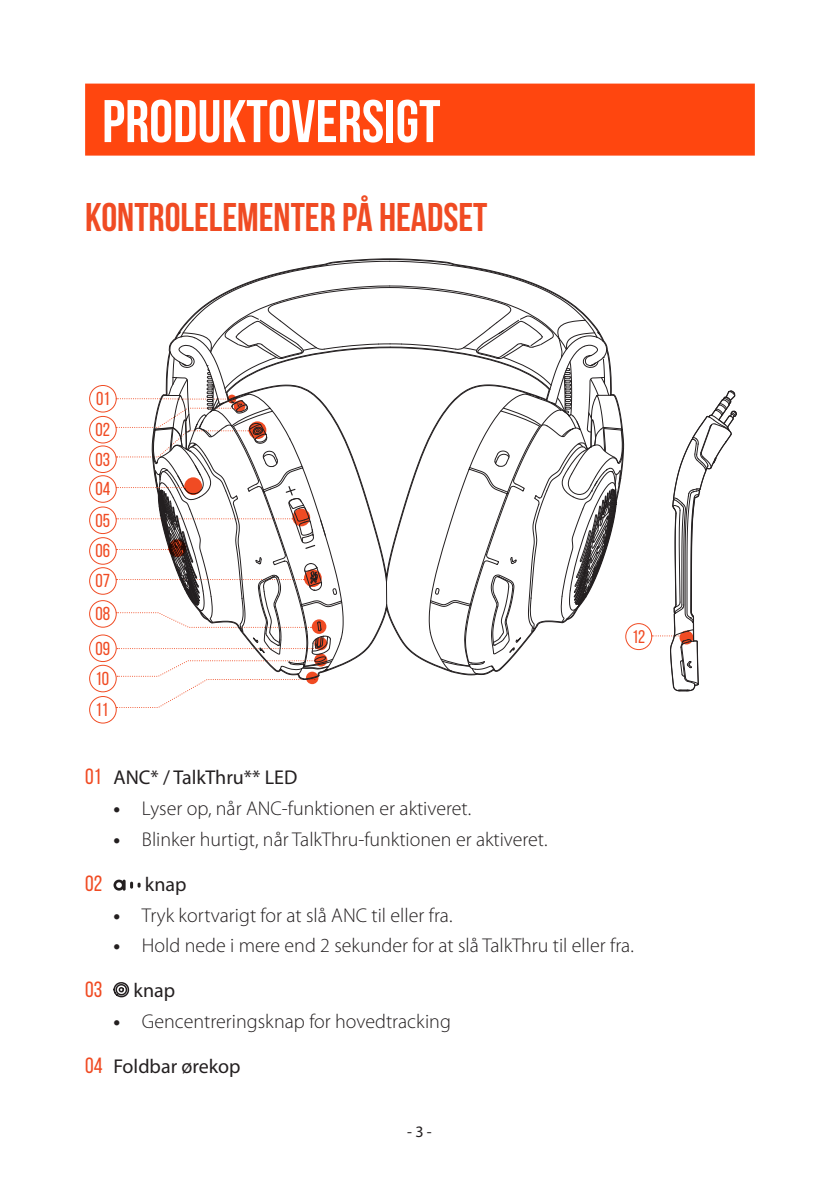
<style>
.page{position:relative;width:840px;height:1191px;background:#fff}
.page>*{position:absolute;margin:0;border:0;box-sizing:border-box;transform-origin:0 0}
.Title1{font:700 60px "Bebas Neue";color:#fff}
.Title2{font:700 40px "Bebas Neue";color:#f04b23}
.t1{font:22px "Bebas Neue";color:#f04b23}
.t2{font:300 20px "Myriad Pro";color:#231f20}
.t3{font:20px "Myriad Pro";color:#231f20}
.t4{font:18.8px/30.4px "Bebas Neue";color:#f04b23}
.t5{font:18.4px "Bebas Neue";color:#f04b23}
.t6{font:16px "Myriad Pro";color:#231f20}
.s1{font-family:"Bebas Neue";font-size:22px;color:#f04b23}
.s2{font-weight:700}
</style>
<div class="page">
<div style="left:85px;top:84px;width:669px;height:72px;background:#ff460f"></div>
<div style="left:89px;top:385px;width:27px;height:27px;border:1px solid #f04b23;border-radius:50%"></div>
<div style="left:89px;top:446px;width:27px;height:27px;border:1px solid #f04b23;border-radius:50%"></div>
<div style="left:89px;top:600px;width:27px;height:27px;border:1px solid #f04b23;border-radius:50%"></div>
<div style="left:89px;top:416px;width:27px;height:27px;border:1px solid #f04b23;border-radius:50%"></div>
<div style="left:89px;top:665px;width:27px;height:27px;border:1px solid #f04b23;border-radius:50%"></div>
<div style="left:89px;top:696px;width:27px;height:27px;border:1px solid #f04b23;border-radius:50%"></div>
<div style="left:89px;top:507px;width:27px;height:27px;border:1px solid #f04b23;border-radius:50%"></div>
<div style="left:89px;top:537px;width:27px;height:27px;border:1px solid #f04b23;border-radius:50%"></div>
<div style="left:89px;top:567px;width:27px;height:27px;border:1px solid #f04b23;border-radius:50%"></div>
<div style="left:89px;top:635px;width:27px;height:27px;border:1px solid #f04b23;border-radius:50%"></div>
<div style="left:89px;top:475px;width:27px;height:27px;border:1px solid #f04b23;border-radius:50%"></div>
<svg style="left:116px;top:259px;width:507px;height:449px"></svg>
<svg style="left:184px;top:477px;width:18px;height:18px"></svg>
<div style="left:625px;top:623px;width:26px;height:27px;border:1px solid #f04b23;border-radius:50%"></div>
<svg style="left:651px;top:390px;width:86px;height:302px"></svg>
<svg style="left:113px;top:879px;width:27px;height:11px"></svg>
<svg style="left:113px;top:982px;width:17px;height:16px"></svg>
<p class="Title1" style="left:102px;top:88px;width:339px">PRODUKTOVERSIGT</p>
<p class="Title2" style="left:85px;top:195px;width:403px">KONTROLELEMENTER PÅ HEADSET</p>
<p class="t4" style="left:96px;top:383px;width:15px">01</p>
<p class="t4" style="left:96px;top:414px;width:16px">02</p>
<p class="t4" style="left:96px;top:444px;width:16px">03</p>
<p class="t4" style="left:95px;top:473px;width:16px">04</p>
<p class="t4" style="left:95px;top:505px;width:16px;text-align:justify">05<br>06<br>07</p>
<p class="t4" style="left:95px;top:598px;width:16px">08</p>
<p class="t4" style="left:95px;top:632px;width:16px">09</p>
<p class="t4" style="left:96px;top:662px;width:15px;line-height:31.2px">10<br>11</p>
<p class="t5" style="left:631px;top:626px;width:15px">12</p>
<p class="t3" style="left:85px;top:765px;width:214px"><span class="s1">01</span> ANC* / TalkThru** LED</p>
<p class="t2" style="left:113px;top:797px;width:359px"><span class="s2">•</span> Lyser op, når ANC-funktionen er aktiveret.</p>
<p class="t2" style="left:113px;top:828px;width:435px"><span class="s2">•</span> Blinker hurtigt, når TalkThru-funktionen er aktiveret.</p>
<p class="t1" style="left:85px;top:871px;width:19px">02</p>
<p class="t3" style="left:145px;top:871px;width:43px">knap</p>
<p class="t2" style="left:113px;top:904px;width:340px"><span class="s2">•</span> Tryk kortvarigt for at slå ANC til eller fra.</p>
<p class="t2" style="left:113px;top:934px;width:521px"><span class="s2">•</span> Hold nede i mere end 2 sekunder for at slå TalkThru til eller fra.</p>
<p class="t1" style="left:85px;top:977px;width:19px">03</p>
<p class="t3" style="left:133px;top:978px;width:43px">knap</p>
<p class="t2" style="left:113px;top:1010px;width:339px"><span class="s2">•</span> Gencentreringsknap for hovedtracking</p>
<p class="t3" style="left:85px;top:1054px;width:157px"><span class="s1">04</span> Foldbar ørekop</p>
<p class="t6" style="left:407px;top:1122px;width:26px">- 3 -</p>
</div>
